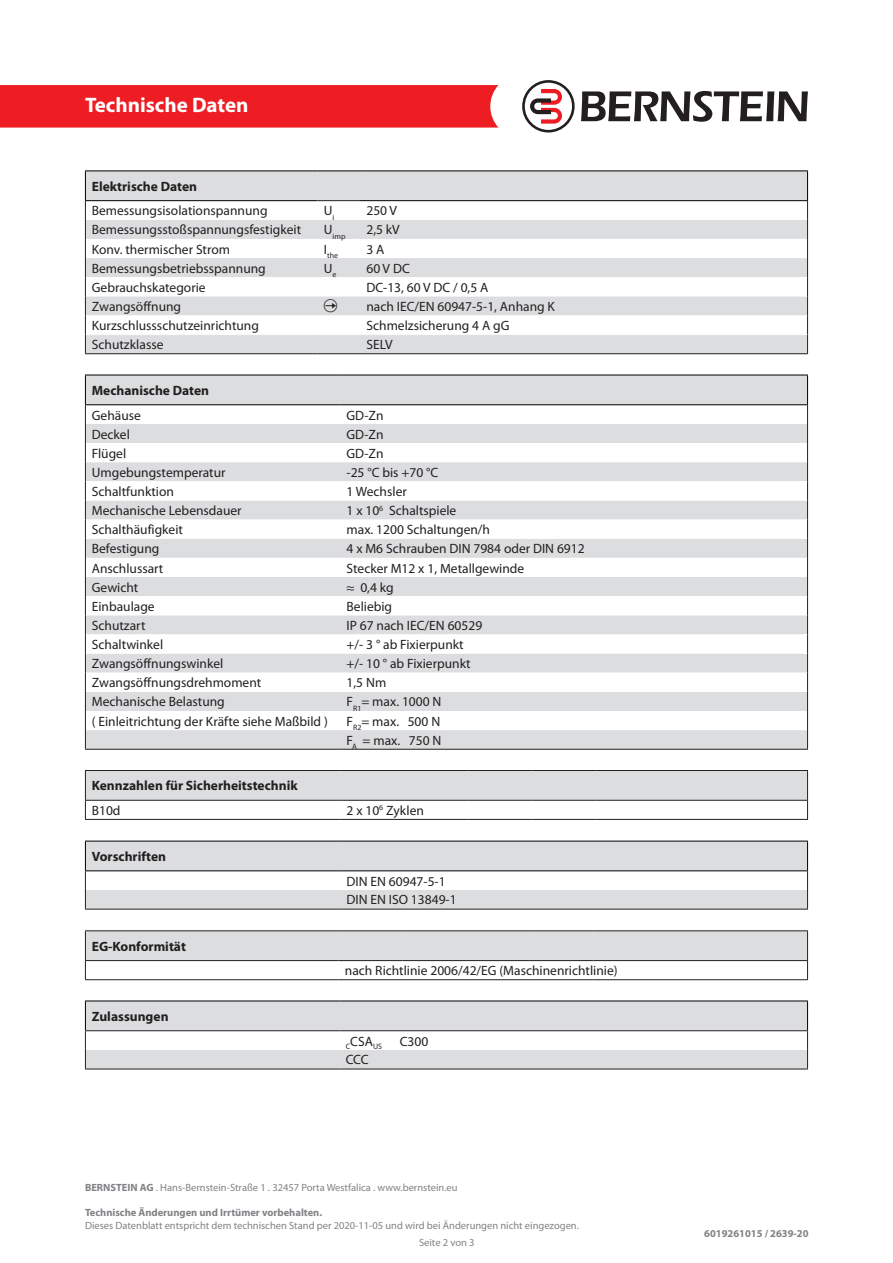
<style>
.page{position:relative;width:893px;height:1263px;background:#fff}
.page>*{position:absolute;margin:0;border:0;box-sizing:border-box;transform-origin:0 0}
.t1{font:700 21px "Myriad Pro";color:#fff}
.t2{font:13.5px "Myriad Pro";color:#231f20}
.t3{font:700 13.5px "Myriad Pro";color:#231f20}
.t4{font:10.5px "Myriad Pro";color:#808285}
.t5{font:700 10.5px "Myriad Pro";color:#808285}
.t6{font:7.8px "Myriad Pro";color:#231f20}
.s1{font-weight:700}
</style>
<div class="page">
<div style="left:0;top:85px;width:498px;height:43px;background:#ee1d23"></div>
<svg style="left:581px;top:91px;width:227px;height:31px"></svg>
<svg style="left:522px;top:80px;width:53px;height:53px"></svg>
<div style="left:86px;top:376px;width:721px;height:373px;background:#dcdddf"></div>
<svg style="left:86px;top:405px;width:721px;height:325px"></svg>
<hr style="left:85px;top:749px;width:255px;height:1px;background:#231f20">
<hr style="left:340px;top:749px;width:468px;height:1px;background:#231f20">
<hr style="left:85px;top:375px;width:255px;height:1px;background:#000">
<svg style="left:85px;top:375px;width:1px;height:374px"></svg>
<hr style="left:340px;top:375px;width:468px;height:1px;background:#000">
<svg style="left:807px;top:375px;width:1px;height:374px"></svg>
<hr style="left:85px;top:404px;width:255px;height:1px;background:#000">
<hr style="left:340px;top:404px;width:468px;height:1px;background:#000">
<hr style="left:85px;top:353px;width:232px;height:1px;background:#231f20">
<hr style="left:317px;top:353px;width:43px;height:1px;background:#231f20">
<hr style="left:360px;top:353px;width:448px;height:1px;background:#231f20">
<svg style="left:85px;top:841px;width:723px;height:68px"></svg>
<hr style="left:85px;top:909px;width:255px;height:1px;background:#231f20">
<hr style="left:340px;top:909px;width:468px;height:1px;background:#231f20">
<hr style="left:85px;top:1069px;width:254px;height:1px;background:#231f20">
<hr style="left:339px;top:1069px;width:469px;height:1px;background:#231f20">
<hr style="left:85px;top:1000px;width:254px;height:1px;background:#000">
<hr style="left:339px;top:1000px;width:469px;height:1px;background:#000">
<svg style="left:85px;top:1001px;width:723px;height:68px"></svg>
<hr style="left:85px;top:1030px;width:254px;height:1px;background:#231f20">
<hr style="left:339px;top:1030px;width:469px;height:1px;background:#231f20">
<svg style="left:85px;top:931px;width:723px;height:48px"></svg>
<hr style="left:85px;top:930px;width:253px;height:1px;background:#231f20">
<hr style="left:338px;top:930px;width:64px;height:1px;background:#231f20">
<hr style="left:402px;top:930px;width:64px;height:1px;background:#231f20">
<hr style="left:466px;top:930px;width:64px;height:1px;background:#231f20">
<hr style="left:530px;top:930px;width:64px;height:1px;background:#231f20">
<hr style="left:594px;top:930px;width:214px;height:1px;background:#231f20">
<hr style="left:85px;top:960px;width:253px;height:1px;background:#231f20">
<hr style="left:338px;top:960px;width:64px;height:1px;background:#231f20">
<hr style="left:402px;top:960px;width:64px;height:1px;background:#231f20">
<hr style="left:466px;top:960px;width:64px;height:1px;background:#231f20">
<hr style="left:530px;top:960px;width:64px;height:1px;background:#231f20">
<hr style="left:594px;top:960px;width:214px;height:1px;background:#231f20">
<hr style="left:85px;top:979px;width:253px;height:1px;background:#231f20">
<hr style="left:338px;top:979px;width:64px;height:1px;background:#231f20">
<hr style="left:402px;top:979px;width:64px;height:1px;background:#231f20">
<hr style="left:466px;top:979px;width:64px;height:1px;background:#231f20">
<hr style="left:530px;top:979px;width:64px;height:1px;background:#231f20">
<hr style="left:594px;top:979px;width:214px;height:1px;background:#231f20">
<svg style="left:85px;top:771px;width:723px;height:48px"></svg>
<hr style="left:85px;top:770px;width:255px;height:1px;background:#231f20">
<hr style="left:340px;top:770px;width:64px;height:1px;background:#231f20">
<hr style="left:404px;top:770px;width:64px;height:1px;background:#231f20">
<hr style="left:468px;top:770px;width:63px;height:1px;background:#231f20">
<hr style="left:531px;top:770px;width:64px;height:1px;background:#231f20">
<hr style="left:595px;top:770px;width:213px;height:1px;background:#231f20">
<hr style="left:85px;top:800px;width:255px;height:1px;background:#231f20">
<hr style="left:340px;top:800px;width:64px;height:1px;background:#231f20">
<hr style="left:404px;top:800px;width:64px;height:1px;background:#231f20">
<hr style="left:468px;top:800px;width:63px;height:1px;background:#231f20">
<hr style="left:531px;top:800px;width:64px;height:1px;background:#231f20">
<hr style="left:595px;top:800px;width:213px;height:1px;background:#231f20">
<hr style="left:85px;top:819px;width:255px;height:1px;background:#231f20">
<hr style="left:340px;top:819px;width:64px;height:1px;background:#231f20">
<hr style="left:404px;top:819px;width:64px;height:1px;background:#231f20">
<hr style="left:468px;top:819px;width:63px;height:1px;background:#231f20">
<hr style="left:531px;top:819px;width:64px;height:1px;background:#231f20">
<hr style="left:595px;top:819px;width:213px;height:1px;background:#231f20">
<svg style="left:85px;top:171px;width:723px;height:182px"></svg>
<h1 class="t1" style="left:85px;top:91px;width:165px">Technische Daten</h1>
<p class="t3" style="left:92px;top:177px;width:107px">Elektrische Daten</p>
<p class="t2" style="left:92px;top:203px;width:177px">Bemessungsisolationspannung</p>
<p class="t2" style="left:324px;top:203px;width:12px">U<sub>i</sub></p>
<p class="t2" style="left:366px;top:203px;width:32px">250 V</p>
<p class="t2" style="left:92px;top:222px;width:211px">Bemessungsstoßspannungsfestigkeit</p>
<p class="t6" style="left:324px;top:231px;width:23px"><sup>U</sup>imp</p>
<p class="t2" style="left:366px;top:222px;width:35px">2,5 kV</p>
<p class="t2" style="left:92px;top:241px;width:140px">Konv. thermischer Strom</p>
<p class="t6" style="left:324px;top:251px;width:16px"><sup>I</sup>the</p>
<p class="t2" style="left:366px;top:241px;width:20px">3 A</p>
<p class="t2" style="left:92px;top:260px;width:176px">Bemessungsbetriebsspannung</p>
<p class="t2" style="left:324px;top:260px;width:14px">U<sub>e</sub></p>
<p class="t2" style="left:366px;top:260px;width:45px">60 V DC</p>
<p class="t2" style="left:92px;top:279px;width:115px">Gebrauchskategorie</p>
<p class="t2" style="left:366px;top:279px;width:124px">DC-13, 60 V DC / 0,5 A</p>
<p class="t2" style="left:92px;top:298px;width:91px">Zwangsöffnung</p>
<p class="t2" style="left:366px;top:298px;width:190px">nach IEC/EN 60947-5-1, Anhang K</p>
<p class="t2" style="left:92px;top:317px;width:169px">Kurzschlussschutzeinrichtung</p>
<p class="t2" style="left:366px;top:317px;width:145px">Schmelzsicherung 4 A gG</p>
<p class="t2" style="left:92px;top:336px;width:73px">Schutzklasse</p>
<p class="t2" style="left:366px;top:336px;width:28px">SELV</p>
<p class="t3" style="left:92px;top:382px;width:119px">Mechanische Daten</p>
<p class="t2" style="left:92px;top:407px;width:51px">Gehäuse</p>
<p class="t2" style="left:347px;top:407px;width:39px">GD-Zn</p>
<p class="t2" style="left:92px;top:426px;width:40px">Deckel</p>
<p class="t2" style="left:347px;top:426px;width:39px">GD-Zn</p>
<p class="t2" style="left:92px;top:445px;width:36px">Flügel</p>
<p class="t2" style="left:347px;top:445px;width:39px">GD-Zn</p>
<p class="t2" style="left:92px;top:464px;width:135px">Umgebungstemperatur</p>
<p class="t2" style="left:347px;top:464px;width:93px">-25 °C bis +70 °C</p>
<p class="t2" style="left:92px;top:483px;width:84px">Schaltfunktion</p>
<p class="t2" style="left:347px;top:483px;width:62px">1 Wechsler</p>
<p class="t2" style="left:92px;top:502px;width:151px">Mechanische Lebensdauer</p>
<p class="t2" style="left:347px;top:502px;width:111px">1 x 10<sup>6</sup> Schaltspiele</p>
<p class="t2" style="left:92px;top:521px;width:93px">Schalthäufigkeit</p>
<p class="t2" style="left:347px;top:521px;width:145px">max. 1200 Schaltungen/h</p>
<p class="t2" style="left:92px;top:540px;width:69px">Befestigung</p>
<p class="t2" style="left:347px;top:540px;width:240px">4 x M6 Schrauben DIN 7984 oder DIN 6912</p>
<p class="t2" style="left:92px;top:560px;width:73px">Anschlussart</p>
<p class="t2" style="left:347px;top:560px;width:179px">Stecker M12 x 1, Metallgewinde</p>
<p class="t2" style="left:92px;top:579px;width:48px">Gewicht</p>
<p class="t2" style="left:347px;top:579px;width:49px">≈ 0,4 kg</p>
<p class="t2" style="left:92px;top:598px;width:64px">Einbaulage</p>
<p class="t2" style="left:347px;top:598px;width:47px">Beliebig</p>
<p class="t2" style="left:92px;top:617px;width:55px">Schutzart</p>
<p class="t2" style="left:347px;top:617px;width:137px">IP 67 nach IEC/EN 60529</p>
<p class="t2" style="left:92px;top:636px;width:73px">Schaltwinkel</p>
<p class="t2" style="left:347px;top:636px;width:119px">+/- 3 ° ab Fixierpunkt</p>
<p class="t2" style="left:92px;top:655px;width:133px">Zwangsöffnungswinkel</p>
<p class="t2" style="left:347px;top:655px;width:126px">+/- 10 ° ab Fixierpunkt</p>
<p class="t2" style="left:92px;top:674px;width:171px">Zwangsöffnungsdrehmoment</p>
<p class="t2" style="left:347px;top:674px;width:41px">1,5 Nm</p>
<p class="t2" style="left:92px;top:694px;width:135px">Mechanische Belastung</p>
<p class="t2" style="left:347px;top:694px;width:96px">F<sub>R1</sub>= max. 1000 N</p>
<p class="t2" style="left:92px;top:713px;width:238px">( Einleitrichtung der Kräfte siehe Maßbild )</p>
<p class="t2" style="left:347px;top:713px;width:95px">F<sub>R2</sub>= max. 500 N</p>
<p class="t2" style="left:347px;top:732px;width:96px">F<sub>A</sub> = max. 750 N</p>
<p class="t3" style="left:92px;top:777px;width:207px">Kennzahlen für Sicherheitstechnik</p>
<p class="t2" style="left:92px;top:802px;width:30px">B10d</p>
<p class="t2" style="left:347px;top:802px;width:79px">2 x 10<sup>6</sup> Zyklen</p>
<p class="t3" style="left:92px;top:848px;width:76px">Vorschriften</p>
<p class="t3" style="left:92px;top:937px;width:96px">EG-Konformität</p>
<p class="t3" style="left:92px;top:1007px;width:78px">Zulassungen</p>
<p class="t2" style="left:347px;top:873px;width:101px">DIN EN 60947-5-1</p>
<p class="t2" style="left:347px;top:891px;width:112px">DIN EN ISO 13849-1</p>
<p class="t2" style="left:345px;top:962px;width:274px">nach Richtlinie 2006/42/EG (Maschinenrichtlinie)</p>
<p class="t6" style="left:346px;top:1041px;width:38px">C<sup>CSA</sup>US</p>
<p class="t2" style="left:400px;top:1033px;width:30px">C300</p>
<p class="t2" style="left:346px;top:1051px;width:24px">CCC</p>
<p class="t4" style="left:85px;top:1181px;width:374px"><span class="s1">BERNSTEIN AG</span> . Hans-Bernstein-Straße 1 . 32457 Porta Westfalica . www.bernstein.eu</p>
<p class="t5" style="left:85px;top:1206px;width:239px">Technische Änderungen und Irrtümer vorbehalten.</p>
<p class="t4" style="left:85px;top:1219px;width:495px">Dieses Datenblatt entspricht dem technischen Stand per 2020-11-05 und wird bei Änderungen nicht eingezogen.</p>
<p class="t4" style="left:419px;top:1236px;width:57px">Seite 2 von 3</p>
<p class="t5" style="left:704px;top:1227px;width:106px">6019261015 / 2639-20</p>
</div>
